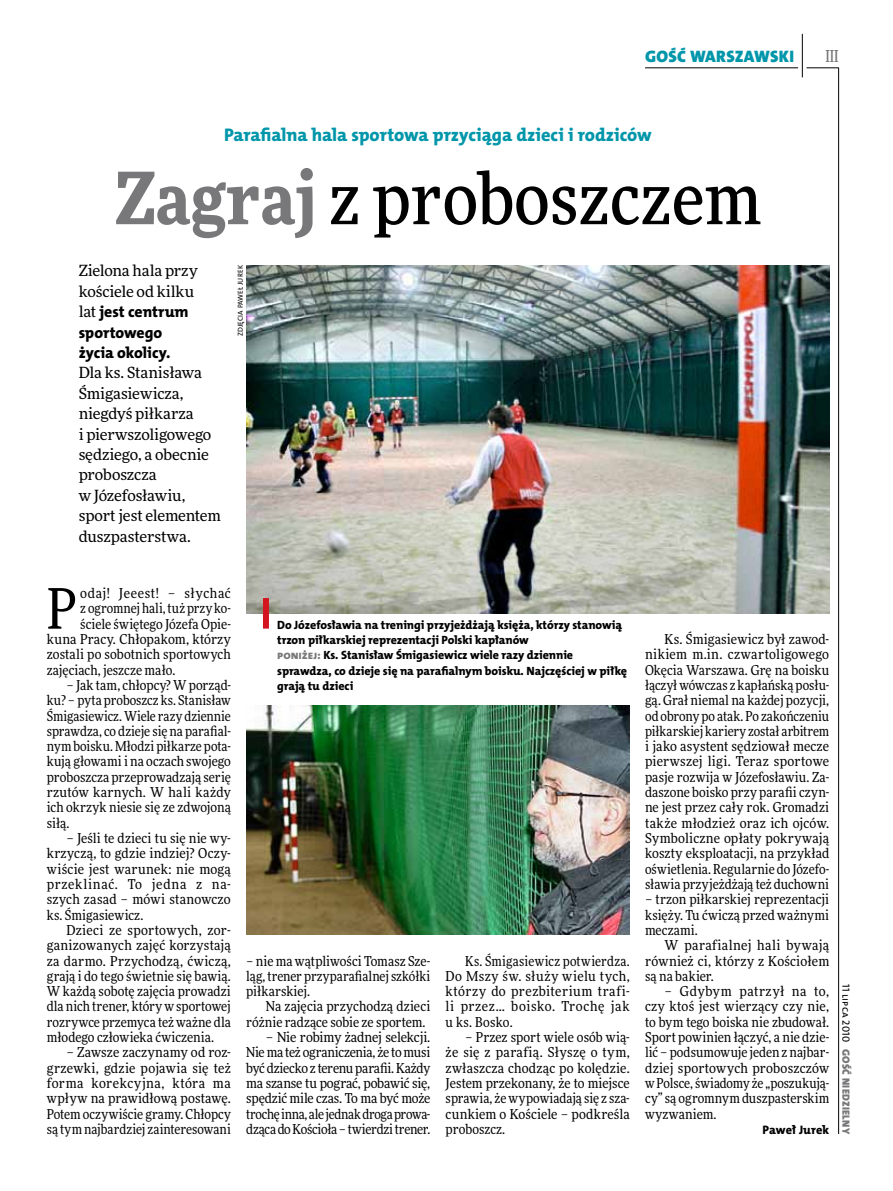
<style>
.page{position:relative;width:893px;height:1191px;background:#fff}
.page>*{position:absolute;margin:0;border:0;box-sizing:border-box;transform-origin:0 0}
.t1{font:500 72px "Freeday Narrow";color:#000}
.t2{font:55.95px "Freeday Narrow News";color:#000}
.t3{font:18.3px "The Mix HP8 Ex Bld";letter-spacing:-.005em;color:#0096aa}
.t4{font:16.65px "The Mix HP9 Blk";letter-spacing:.02em;color:#0096aa}
.t5{font:500 16.5px "Freeday Narrow";color:#787779;scale:.9 1}
.t6{font:15.75px/20.4px "The Mix HP8 Ex Bld";letter-spacing:-.005em;color:#000}
.t7{font:15.45px/20.4px "Freeday News";letter-spacing:-.01em;color:#000}
.t8{font:13.65px/15.3px "Freeday Narrow News";letter-spacing:.005em;color:#000;text-align:justify}
.t9{font:13.65px "Freeday Narrow News";letter-spacing:.05em;color:#000}
.t10{font:12.3px "The Mix HP8 Ex Bld";color:#000}
.t11{font:12px/15.3px "The Mix HP8 Ex Bld";letter-spacing:-.005em;color:#000}
.t12{font:10.5px "The Mix HP9 Blk";letter-spacing:.025em;color:#787779}
.t13{font:10.5px "The Mix HP5 Plain";color:#000}
.t14{font:7.2px "The Mix HP5 Plain";letter-spacing:.015em;color:#000}
.s1{font-weight:900;color:#787779}
.s2{font-family:"Freeday News";font-size:15.45px}
.s3{color:#787779}
</style>
<div class="page">
<hr style="left:806px;top:68px;width:33px;height:1px;background:#000">
<hr style="left:645px;top:68px;width:153px;height:1px;background:#000">
<hr style="left:838px;top:68px;width:1px;height:1066px;background:#000">
<hr style="left:802px;top:34px;width:1px;height:43px;background:#000">
<img style="left:246px;top:265px;width:583px;height:348px">
<img style="left:246px;top:705px;width:384px;height:230px">
<div style="left:263px;top:598px;width:6px;height:30px;background:#d3151f"></div>
<p class="t4" style="left:645px;top:46px;width:150px">GOŚĆ WARSZAWSKI</p>
<h3 class="t3" style="left:224px;top:123px;width:429px">Parafialna hala sportowa przyciąga dzieci i rodziców</h3>
<h1 class="t1" style="left:115px;top:154px;width:648px"><span class="s1">Zagraj</span> z proboszczem</h1>
<p class="t7" style="left:79px;top:260px;width:120px">Zielona hala przy kościele od kilku</p>
<p class="t6" style="left:79px;top:302px;width:110px"><span class="s2">lat</span> jest centrum sportowego życia okolicy.</p>
<p class="t7" style="left:79px;top:362px;width:144px">Dla ks. Stanisława<br>Śmigasiewicza, niegdyś piłkarza<br>i pierwszoligowego sędziego, a obecnie proboszcza<br>w Józefosławiu, sport jest elementem duszpasterstwa.</p>
<p class="t14" style="left:236px;top:336px;width:72px;rotate:-90deg">Zdjęcia Paweł Jurek</p>
<p class="t5" style="left:825px;top:46px;width:16px">III</p>
<h2 class="t2" style="left:47px;top:574px;width:32px">P</h2>
<p class="t9" style="left:80px;top:585px;width:152px">odaj! Jeeest! – słychać</p>
<p class="t8" style="left:80px;top:600px;width:152px">z ogromnej hali, tuż przy ko-</p>
<p class="t8" style="left:80px;top:616px;width:152px">ściele świętego Józefa Opie-</p>
<p class="t8" style="left:47px;top:631px;width:186px">kuna Pracy. Chłopakom, którzy</p>
<p class="t8" style="left:47px;top:646px;width:186px">zostali po sobotnich sportowych</p>
<p class="t8" style="left:47px;top:662px;width:130px">zajęciach, jeszcze mało.</p>
<p class="t8" style="left:47px;top:677px;width:186px;text-indent:20px">– Jak tam, chłopcy? W porząd&shy;ku? – pyta proboszcz ks. Stanisław Śmigasiewicz. Wiele razy dziennie sprawdza, co dzieje się na parafial&shy;nym boisku. Młodzi piłkarze pota&shy;kują głowami i na oczach swojego proboszcza przeprowadzają serię rzutów karnych. W hali każdy ich okrzyk niesie się ze zdwojoną siłą.</p>
<p class="t8" style="left:47px;top:830px;width:186px;text-indent:20px">– Jeśli te dzieci tu się nie wy&shy;krzyczą, to gdzie indziej? Oczy&shy;wiście jest warunek: nie mogą przeklinać. To jedna z na&shy;szych zasad – mówi stanowczo ks. Śmigasiewicz.</p>
<p class="t8" style="left:47px;top:922px;width:186px;text-indent:20px">Dzieci ze sportowych, zor&shy;ganizowanych zajęć korzystają za darmo. Przychodzą, ćwiczą, grają i do tego świetnie się bawią.<br>W każdą sobotę zajęcia prowadzi dla nich trener, który w sportowej rozrywce przemyca też ważne dla młodego człowieka ćwiczenia.</p>
<p class="t8" style="left:47px;top:1044px;width:186px;text-indent:20px">– Zawsze zaczynamy od roz&shy;grzewki, gdzie pojawia się też forma korekcyjna, która ma wpływ na prawidłową postawę.<br>Potem oczywiście gramy. Chłopcy są tym najbardziej zainteresowani</p>
<p class="t11" style="left:277px;top:617px;width:351px">Do Józefosławia na treningi przyjeżdżają księża, którzy stanowią trzon piłkarskiej reprezentacji Polski kapłanów<br><span class="s3">poniżej:</span> Ks. Stanisław Śmigasiewicz wiele razy dziennie sprawdza, co dzieje się na parafialnym boisku. Najczęściej w piłkę grają tu dzieci</p>
<p class="t8" style="left:246px;top:953px;width:186px">– nie ma wątpliwości Tomasz Sze&shy;ląg, trener przyparafialnej szkółki piłkarskiej.</p>
<p class="t8" style="left:246px;top:998px;width:186px;text-indent:20px">Na zajęcia przychodzą dzieci różnie radzące sobie ze sportem.</p>
<p class="t8" style="left:246px;top:1029px;width:186px;text-indent:20px">– Nie robimy żadnej selekcji.<br>Nie ma też ograniczenia, że to musi być dziecko z terenu parafii. Każdy ma szanse tu pograć, pobawić się, spędzić mile czas. To ma być może trochę inna, ale jednak droga prowa&shy;dząca do Kościoła – twierdzi trener.</p>
<p class="t8" style="left:446px;top:953px;width:186px;text-indent:20px">Ks. Śmigasiewicz potwierdza.<br>Do Mszy św. służy wielu tych, którzy do prezbiterium trafi&shy;li przez… boisko. Trochę jak u ks. Bosko.</p>
<p class="t8" style="left:446px;top:1029px;width:186px;text-indent:20px">– Przez sport wiele osób wią&shy;że się z parafią. Słyszę o tym, zwłaszcza chodząc po kolędzie.<br>Jestem przekonany, że to miejsce sprawia, że wypowiadają się z sza&shy;cunkiem o Kościele – podkreśla proboszcz.</p>
<p class="t8" style="left:645px;top:631px;width:186px;text-indent:20px">Ks. Śmigasiewicz był zawod&shy;nikiem m.in. czwartoligowego Okęcia Warszawa. Grę na boisku łączył wówczas z kapłańską posłu&shy;gą. Grał niemal na każdej pozycji, od obrony po atak. Po zakończeniu piłkarskiej kariery został arbitrem i jako asystent sędziował mecze pierwszej ligi. Teraz sportowe pasje rozwija w Józefosławiu. Za&shy;daszone boisko przy parafii czyn&shy;ne jest przez cały rok. Gromadzi także młodzież oraz ich ojców.<br>Symboliczne opłaty pokrywają koszty eksploatacji, na przykład oświetlenia. Regularnie do Józefo&shy;sławia przyjeżdżają też duchowni</p>
<p class="t8" style="left:645px;top:891px;width:186px">– trzon piłkarskiej reprezentacji księży. Tu ćwiczą przed ważnymi meczami.</p>
<p class="t8" style="left:645px;top:937px;width:186px;text-indent:20px">W parafialnej hali bywają również ci, którzy z Kościołem są na bakier.</p>
<p class="t8" style="left:645px;top:983px;width:186px;text-indent:20px">– Gdybym patrzył na to, czy ktoś jest wierzący czy nie, to bym tego boiska nie zbudował.<br>Sport powinien łączyć, a nie dzie&shy;lić – podsumowuje jeden z najbar&shy;dziej sportowych proboszczów w Polsce, świadomy że „poszukują&shy;cy” są ogromnym duszpasterskim wyzwaniem.</p>
<p class="t10" style="left:763px;top:1122px;width:68px">Paweł Jurek</p>
<p class="t13" style="left:853px;top:984px;width:60px;rotate:90deg">11 lipca 2010</p>
<p class="t12" style="left:853px;top:1049px;width:86px;rotate:90deg">GOŚĆ NIEDZIELNY</p>
</div>
